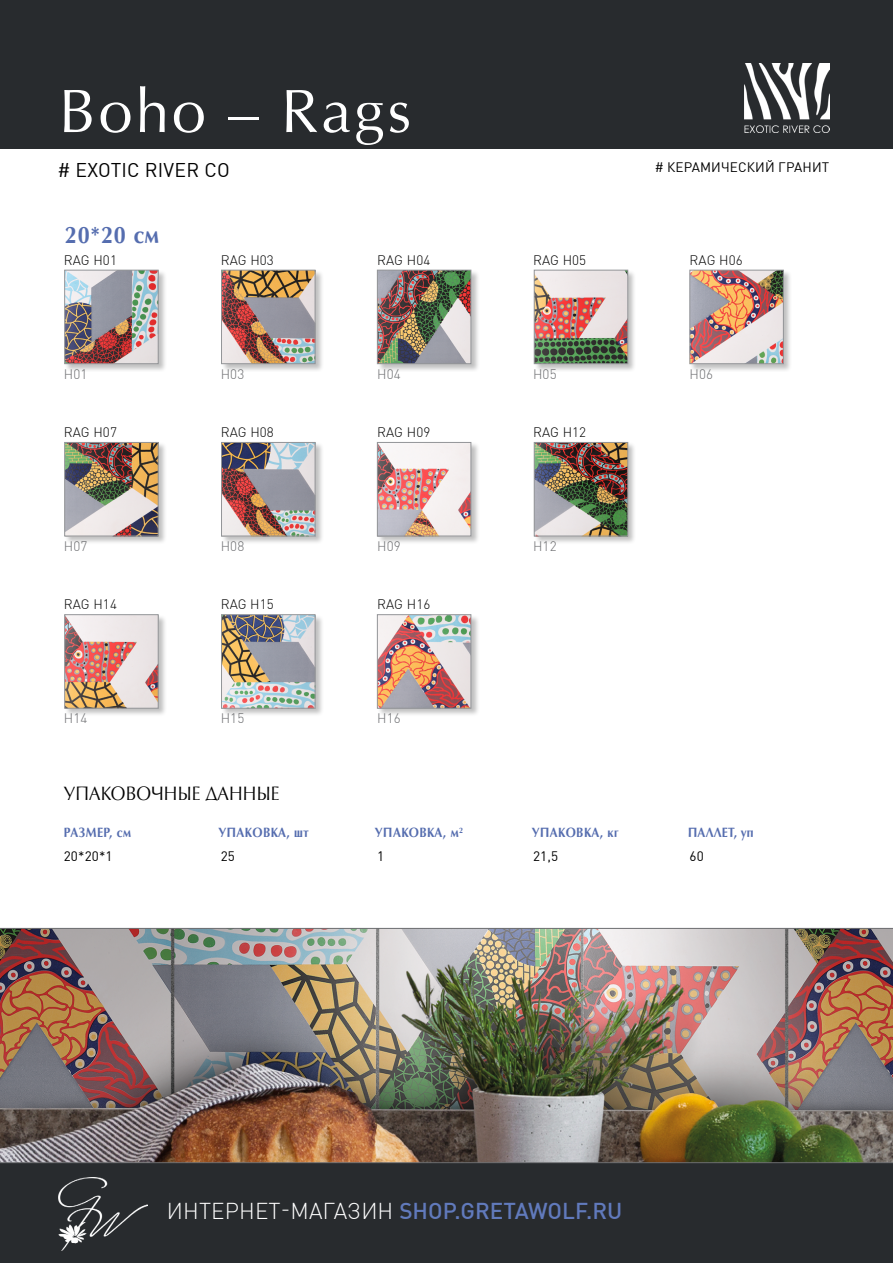
<style>
.page{position:relative;width:893px;height:1263px;background:#fff}
.page>*{position:absolute;margin:0;border:0;box-sizing:border-box;transform-origin:0 0}
.t1{font:61.5px "AG Opus High Resolution";letter-spacing:.04em;color:#fff}
.t2{font:700 24px "AG Opus High Resolution";color:#556daf;scale:.9 1}
.t3{font:500 22.5px "DIN Pro";color:#617abc}
.t4{font:19.5px "AG Opus High Resolution";letter-spacing:.01em;color:#000;scale:.9 1}
.t5{font:19.5px "DIN Pro";letter-spacing:.01em;color:#000}
.t6{font:300 13.5px "DIN Pro";letter-spacing:.01em;color:#000}
.t7{font:700 13.5px "AG Opus High Resolution";letter-spacing:.04em;color:#556daf;scale:.9 1}
.t8{font:300 13.5px "DIN Pro";letter-spacing:.01em;color:#6d6e71}
.t9{font:13.5px "DIN Pro";letter-spacing:.01em;color:#000}
.s1{font-weight:300;color:#fff}
</style>
<div class="page">
<div style="left:0;top:0;width:893px;height:149px;background:#282b2e"></div>
<div style="left:64px;top:269px;width:103px;height:103px;background:#000;opacity:.25"></div>
<img style="left:66px;top:272px;width:90px;height:90px">
<div style="left:64px;top:270px;width:94px;height:94px;border:1px solid #939598"></div>
<div style="left:221px;top:269px;width:103px;height:103px;background:#000;opacity:.25"></div>
<img style="left:223px;top:272px;width:90px;height:90px">
<div style="left:221px;top:270px;width:94px;height:94px;border:1px solid #939598"></div>
<div style="left:377px;top:269px;width:102px;height:103px;background:#000;opacity:.25"></div>
<img style="left:379px;top:272px;width:90px;height:90px">
<div style="left:377px;top:270px;width:94px;height:94px;border:1px solid #939598"></div>
<div style="left:534px;top:269px;width:102px;height:103px;background:#000;opacity:.25"></div>
<img style="left:536px;top:272px;width:90px;height:90px">
<div style="left:534px;top:270px;width:94px;height:94px;border:1px solid #939598"></div>
<div style="left:689px;top:269px;width:103px;height:103px;background:#000;opacity:.25"></div>
<img style="left:692px;top:272px;width:90px;height:90px">
<div style="left:690px;top:270px;width:94px;height:94px;border:1px solid #939598"></div>
<div style="left:64px;top:442px;width:103px;height:102px;background:#000;opacity:.25"></div>
<img style="left:66px;top:444px;width:90px;height:90px">
<div style="left:64px;top:442px;width:94px;height:94px;border:1px solid #939598"></div>
<div style="left:221px;top:442px;width:103px;height:102px;background:#000;opacity:.25"></div>
<img style="left:223px;top:444px;width:90px;height:90px">
<div style="left:221px;top:442px;width:94px;height:94px;border:1px solid #939598"></div>
<div style="left:377px;top:442px;width:102px;height:102px;background:#000;opacity:.25"></div>
<img style="left:379px;top:444px;width:90px;height:90px">
<div style="left:377px;top:442px;width:94px;height:94px;border:1px solid #939598"></div>
<div style="left:534px;top:442px;width:102px;height:102px;background:#000;opacity:.25"></div>
<img style="left:536px;top:444px;width:90px;height:90px">
<div style="left:534px;top:442px;width:94px;height:94px;border:1px solid #939598"></div>
<div style="left:0;top:1163px;width:893px;height:100px;background:#282b2e"></div>
<img style="left:745px;top:64px;width:84px;height:69px">
<img style="left:58px;top:1178px;width:89px;height:73px">
<div style="left:64px;top:614px;width:103px;height:103px;background:#000;opacity:.25"></div>
<img style="left:66px;top:616px;width:90px;height:90px">
<div style="left:64px;top:614px;width:94px;height:94px;border:1px solid #939598"></div>
<div style="left:221px;top:614px;width:103px;height:103px;background:#000;opacity:.25"></div>
<img style="left:223px;top:616px;width:90px;height:90px">
<div style="left:221px;top:614px;width:94px;height:94px;border:1px solid #939598"></div>
<div style="left:377px;top:614px;width:102px;height:103px;background:#000;opacity:.25"></div>
<img style="left:379px;top:616px;width:90px;height:90px">
<div style="left:377px;top:614px;width:94px;height:94px;border:1px solid #939598"></div>
<img style="left:0;top:928px;width:893px;height:235px">
<h1 class="t1" style="left:58px;top:76px;width:354px">Boho – Rags</h1>
<h3 class="t5" style="left:58px;top:158px;width:174px"># EXOTIC RIVER CO</h3>
<p class="t9" style="left:655px;top:159px;width:176px"># Керамический гранит</p>
<h2 class="t2" style="left:65px;top:221px;width:106px">20*20 см</h2>
<p class="t6" style="left:64px;top:252px;width:55px">RAG H01</p>
<p class="t6" style="left:221px;top:252px;width:55px">RAG H03</p>
<p class="t6" style="left:377px;top:252px;width:55px">RAG H04</p>
<p class="t6" style="left:533px;top:252px;width:55px">RAG H05</p>
<p class="t6" style="left:690px;top:252px;width:55px">RAG H06</p>
<p class="t8" style="left:64px;top:365px;width:25px">H01</p>
<p class="t8" style="left:221px;top:365px;width:25px">H03</p>
<p class="t8" style="left:377px;top:365px;width:25px">H04</p>
<p class="t8" style="left:533px;top:365px;width:25px">H05</p>
<p class="t8" style="left:690px;top:365px;width:25px">H06</p>
<p class="t6" style="left:64px;top:424px;width:55px">RAG H07</p>
<p class="t6" style="left:221px;top:424px;width:55px">RAG H08</p>
<p class="t6" style="left:377px;top:424px;width:55px">RAG H09</p>
<p class="t6" style="left:533px;top:424px;width:55px">RAG H12</p>
<p class="t8" style="left:64px;top:538px;width:25px">H07</p>
<p class="t8" style="left:221px;top:538px;width:25px">H08</p>
<p class="t8" style="left:377px;top:538px;width:25px">H09</p>
<p class="t8" style="left:533px;top:538px;width:25px">H12</p>
<p class="t6" style="left:64px;top:596px;width:55px">RAG H14</p>
<p class="t6" style="left:221px;top:596px;width:55px">RAG H15</p>
<p class="t6" style="left:377px;top:596px;width:55px">RAG H16</p>
<p class="t8" style="left:64px;top:710px;width:25px">H14</p>
<p class="t8" style="left:221px;top:710px;width:25px">H15</p>
<p class="t8" style="left:377px;top:710px;width:25px">H16</p>
<h3 class="t4" style="left:64px;top:782px;width:239px">УПАКОВОЧНЫЕ ДАННЫЕ</h3>
<p class="t7" style="left:64px;top:825px;width:76px">размер, см</p>
<p class="t7" style="left:219px;top:825px;width:102px">упаковка, шт</p>
<p class="t7" style="left:375px;top:825px;width:99px">упаковка, м<sup>2</sup></p>
<p class="t7" style="left:532px;top:825px;width:98px">упаковка, кг</p>
<p class="t7" style="left:688px;top:825px;width:74px">паллет, уп</p>
<p class="t9" style="left:64px;top:848px;width:50px">20*20*1</p>
<p class="t9" style="left:221px;top:848px;width:16px">25</p>
<p class="t9" style="left:377px;top:848px;width:9px">1</p>
<p class="t9" style="left:533px;top:848px;width:27px">21,5</p>
<p class="t9" style="left:690px;top:848px;width:16px">60</p>
<h3 class="t3" style="left:167px;top:1196px;width:457px"><span class="s1">ИНТЕРНЕТ-МАГАЗИН</span> SHOP.GRETAWOLF.RU</h3>
</div>
